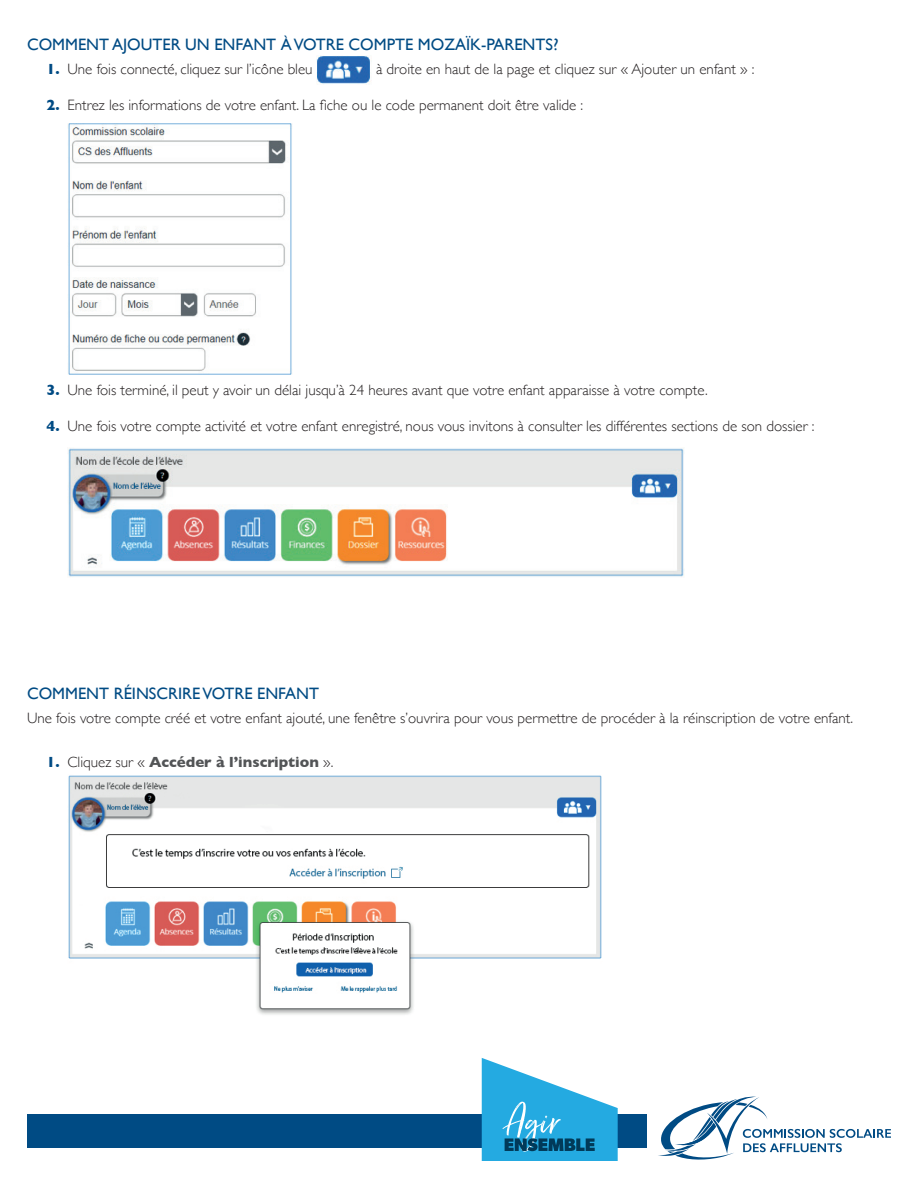
<style>
.page{position:relative;width:918px;height:1188px;background:#fff}
.page>*{position:absolute;margin:0;border:0;box-sizing:border-box;transform-origin:0 0}
.t1{font:16.5px "Gill Sans";color:#004b84}
.t2{font:300 15px "Gill Sans";color:#231f20}
.t3{font:700 15px "Gill Sans";color:#525456}
.s1{font-weight:700;color:#004b84}
.s2{color:#004b84}
.s3{font-weight:300;color:#231f20}
</style>
<div class="page">
<svg style="left:658px;top:1096px;width:233px;height:64px"></svg>
<div style="left:27px;top:1114px;width:620px;height:34px;background:#004b84"></div>
<svg style="left:482px;top:1058px;width:136px;height:103px"></svg>
<img style="left:317px;top:56px;width:55px;height:28px">
<img style="left:68px;top:123px;width:224px;height:252px">
<img style="left:68px;top:448px;width:616px;height:129px">
<img style="left:68px;top:775px;width:534px;height:240px">
<p class="t1" style="left:27px;top:35px;width:533px">COMMENT AJOUTER UN ENFANT À VOTRE COMPTE MOZAÏK-PARENTS?</p>
<p class="t2" style="left:46px;top:57px;width:268px"><span class="s1">1.</span> Une fois connecté, cliquez sur l’icône bleu</p>
<p class="t2" style="left:376px;top:57px;width:380px">à droite en haut de la page et cliquez sur « Ajouter un enfant » :</p>
<p class="t2" style="left:46px;top:94px;width:538px"><span class="s1">2.</span> Entrez les informations de votre enfant. La fiche ou le code permanent doit être valide :</p>
<p class="t2" style="left:46px;top:378px;width:663px"><span class="s1">3.</span> Une fois terminé, il peut y avoir un délai jusqu’à 24 heures avant que votre enfant apparaisse à votre compte.</p>
<p class="t2" style="left:46px;top:415px;width:770px"><span class="s1">4.</span> Une fois votre compte activité et votre enfant enregistré, nous vous invitons à consulter les différentes sections de son dossier :</p>
<p class="t1" style="left:27px;top:684px;width:294px">COMMENT RÉINSCRIRE VOTRE ENFANT</p>
<p class="t2" style="left:27px;top:706px;width:828px">Une fois votre compte créé et votre enfant ajouté, une fenêtre s’ouvrira pour vous permettre de procéder à la réinscription de votre enfant.</p>
<p class="t3" style="left:46px;top:750px;width:288px"><span class="s2">1.</span> <span class="s3">Cliquez sur «</span> Accéder à l’inscription <span class="s3">».</span></p>
</div>
